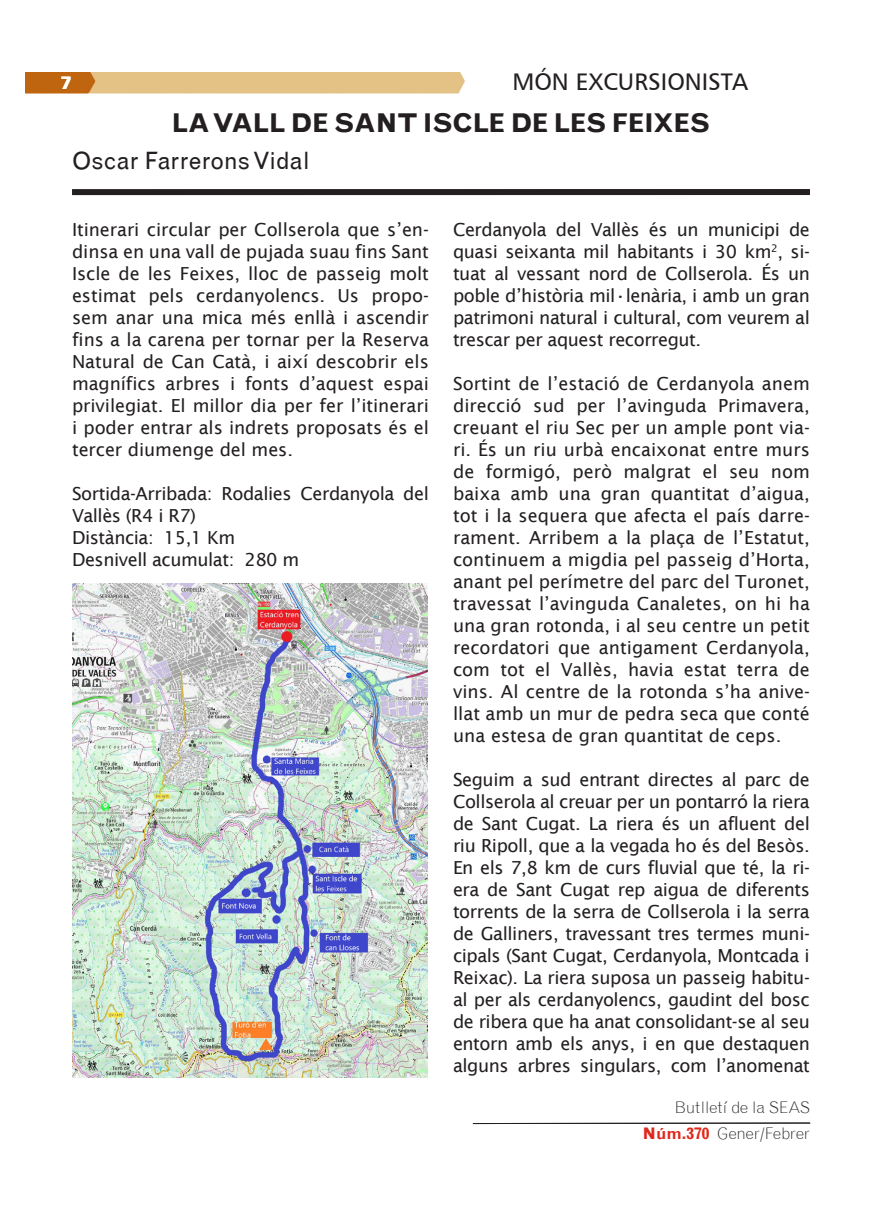
<style>
.page{position:relative;width:882px;height:1219px;background:#fff}
.page>*{position:absolute;margin:0;border:0;box-sizing:border-box;transform-origin:0 0}
.t1{font:700 26px "Grotesque";letter-spacing:-.025em;color:#231f20}
.t2{font:24px "Grotesque";color:#231f20}
.t3{font:24px "Humanist 777 BT Roman B";color:#231f20}
.t4{font:18px/22px "Lucida Sans";letter-spacing:-.025em;color:#231f20;text-align:justify}
.t5{font:18px "Humanist 777 BT Black B";color:#fff}
.t6{font:300 16px "Grotesque";letter-spacing:-.015em;color:#231f20}
.s1{font-weight:700;color:#e1271b}
</style>
<div class="page">
<img style="left:26px;top:72px;width:439px;height:22px">
<hr style="left:473px;top:1122px;width:337px;height:2px;background:#231f20">
<div style="left:72px;top:189px;width:738px;height:6px;background:#231f20"></div>
<img style="left:72px;top:584px;width:355px;height:493px">
<p class="t5" style="left:61px;top:71px;width:13px">7</p>
<h2 class="t3" style="left:512px;top:67px;width:237px">MÓN EXCURSIONISTA</h2>
<h1 class="t1" style="left:172px;top:108px;width:540px">LA VALL DE SANT ISCLE DE LES FEIXES</h1>
<h2 class="t2" style="left:72px;top:147px;width:239px">Oscar Farrerons Vidal</h2>
<p class="t4" style="left:72px;top:219px;width:358px">Itinerari circular per Collserola que s’en&shy;dinsa en una vall de pujada suau fins Sant Iscle de les Feixes, lloc de passeig molt estimat pels cerdanyolencs. Us propo&shy;sem anar una mica més enllà i ascendir fins a la carena per tornar per la Reserva Natural de Can Catà, i així descobrir els magnífics arbres i fonts d’aquest espai privilegiat. El millor dia per fer l’itinerari i poder entrar als indrets proposats és el tercer diumenge del mes.</p>
<p class="t4" style="left:72px;top:483px;width:358px;text-align:left">Sortida-Arribada: Rodalies Cerdanyola del<br>Vallès (R4 i R7)<br>Distància: 15,1 Km<br>Desnivell acumulat: 280 m</p>
<p class="t4" style="left:453px;top:219px;width:358px">Cerdanyola del Vallès és un municipi de quasi seixanta mil habitants i 30 km<sup>2</sup>, si&shy;tuat al vessant nord de Collserola. És un poble d’història mil•lenària, i amb un gran patrimoni natural i cultural, com veurem al trescar per aquest recorregut.</p>
<p class="t4" style="left:453px;top:373px;width:358px">Sortint de l’estació de Cerdanyola anem direcció sud per l’avinguda Primavera, creuant el riu Sec per un ample pont via&shy;ri. És un riu urbà encaixonat entre murs de formigó, però malgrat el seu nom baixa amb una gran quantitat d’aigua, tot i la sequera que afecta el país darre&shy;rament. Arribem a la plaça de l’Estatut, continuem a migdia pel passeig d’Horta, anant pel perímetre del parc del Turonet, travessat l’avinguda Canaletes, on hi ha una gran rotonda, i al seu centre un petit recordatori que antigament Cerdanyola, com tot el Vallès, havia estat terra de vins. Al centre de la rotonda s’ha anive&shy;llat amb un mur de pedra seca que conté una estesa de gran quantitat de ceps.</p>
<p class="t4" style="left:453px;top:769px;width:358px">Seguim a sud entrant directes al parc de Collserola al creuar per un pontarró la riera de Sant Cugat. La riera és un afluent del riu Ripoll, que a la vegada ho és del Besòs.<br>En els 7,8 km de curs fluvial que té, la ri&shy;era de Sant Cugat rep aigua de diferents torrents de la serra de Collserola i la serra de Galliners, travessant tres termes muni&shy;cipals (Sant Cugat, Cerdanyola, Montcada i Reixac). La riera suposa un passeig habitu&shy;al per als cerdanyolencs, gaudint del bosc de ribera que ha anat consolidant-se al seu entorn amb els anys, i en que destaquen alguns arbres singulars, com l’anomenat</p>
<p class="t6" style="left:674px;top:1098px;width:137px">Butlletí de la SEAS</p>
<p class="t6" style="left:642px;top:1124px;width:169px"><span class="s1">Núm.370</span> Gener/Febrer</p>
</div>
